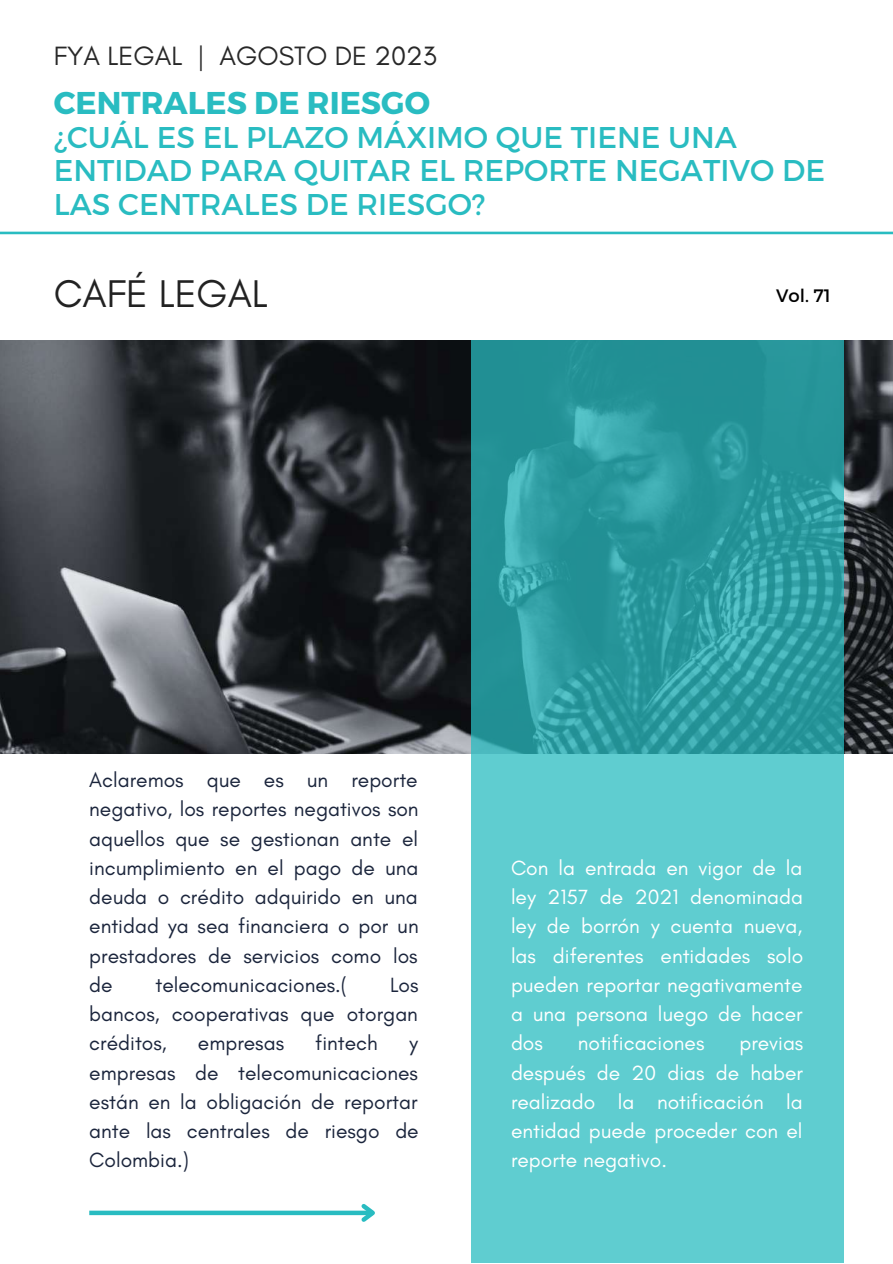
<style>
.page{position:relative;width:893px;height:1264px;background:#fff}
.page>*{position:absolute;margin:0;border:0;box-sizing:border-box;transform-origin:0 0}
.t1{font:39.3px "Glacial Indifference";color:#222}
.t2{font:700 31.5px "Montserrat";color:#29bcc1}
.t3{font:30px/33.8px "Montserrat";color:#29bcc1}
.t4{font:27px "Glacial Indifference";color:#282828}
.t5{font:21px/29.2px "Glacial Indifference";color:#1b253c;text-align:justify}
.t6{font:21px/29.2px "Glacial Indifference";color:#fff;text-align:justify}
.t7{font:18px "Montserrat";color:#000}
</style>
<div class="page">
<svg style="left:0;top:231px;width:892px;height:4px;background:#74d3d6"></svg>
<img style="left:0;top:340px;width:892px;height:414px">
<svg style="left:471px;top:340px;width:372px;height:922px;background:#47b5b9"></svg>
<div style="left:89px;top:1210px;width:283px;height:5px;background:#29bcc1"></div>
<svg style="left:357px;top:1204px;width:18px;height:18px"></svg>
<p class="t4" style="left:54px;top:39px;width:384px">FYA LEGAL | AGOSTO DE 2023</p>
<h2 class="t2" style="left:54px;top:82px;width:378px">CENTRALES DE RIESGO</h2>
<h3 class="t3" style="left:54px;top:119px;width:772px">¿CUÁL ES EL PLAZO MÁXIMO QUE TIENE UNA<br>ENTIDAD PARA QUITAR EL REPORTE NEGATIVO DE<br>LAS CENTRALES DE RIESGO?</h3>
<h1 class="t1" style="left:54px;top:270px;width:216px">CAFÉ LEGAL</h1>
<p class="t7" style="left:776px;top:283px;width:56px">Vol. 71</p>
<p class="t5" style="left:89px;top:765px;width:331px">Aclaremos que es un reporte negativo, los reportes negativos son aquellos que se gestionan ante el incumplimiento en el pago de una deuda o crédito adquirido en una entidad ya sea financiera o por un prestadores de servicios como los de</p>
<p class="t5" style="left:155px;top:969px;width:193px">telecomunicaciones.(</p>
<p class="t5" style="left:89px;top:969px;width:331px;text-indent:301px">Los bancos, cooperativas que otorgan créditos,</p>
<p class="t5" style="left:198px;top:1028px;width:88px">empresas</p>
<p class="t5" style="left:315px;top:1028px;width:64px">fintech</p>
<p class="t5" style="left:89px;top:1028px;width:331px;text-indent:320px">y empresas de telecomunicaciones están en la obligación de reportar ante las centrales de riesgo de Colombia.)</p>
<p class="t6" style="left:511px;top:853px;width:294px">Con la entrada en vigor de la ley 2157 de 2021 denominada ley de borrón y cuenta nueva, las diferentes entidades solo pueden reportar negativamente a una persona luego de hacer dos</p>
<p class="t6" style="left:577px;top:1028px;width:128px">notificaciones</p>
<p class="t6" style="left:511px;top:1028px;width:294px;text-indent:228px">previas después de 20 dias de haber realizado la notificación la entidad puede proceder con el reporte negativo.</p>
</div>
